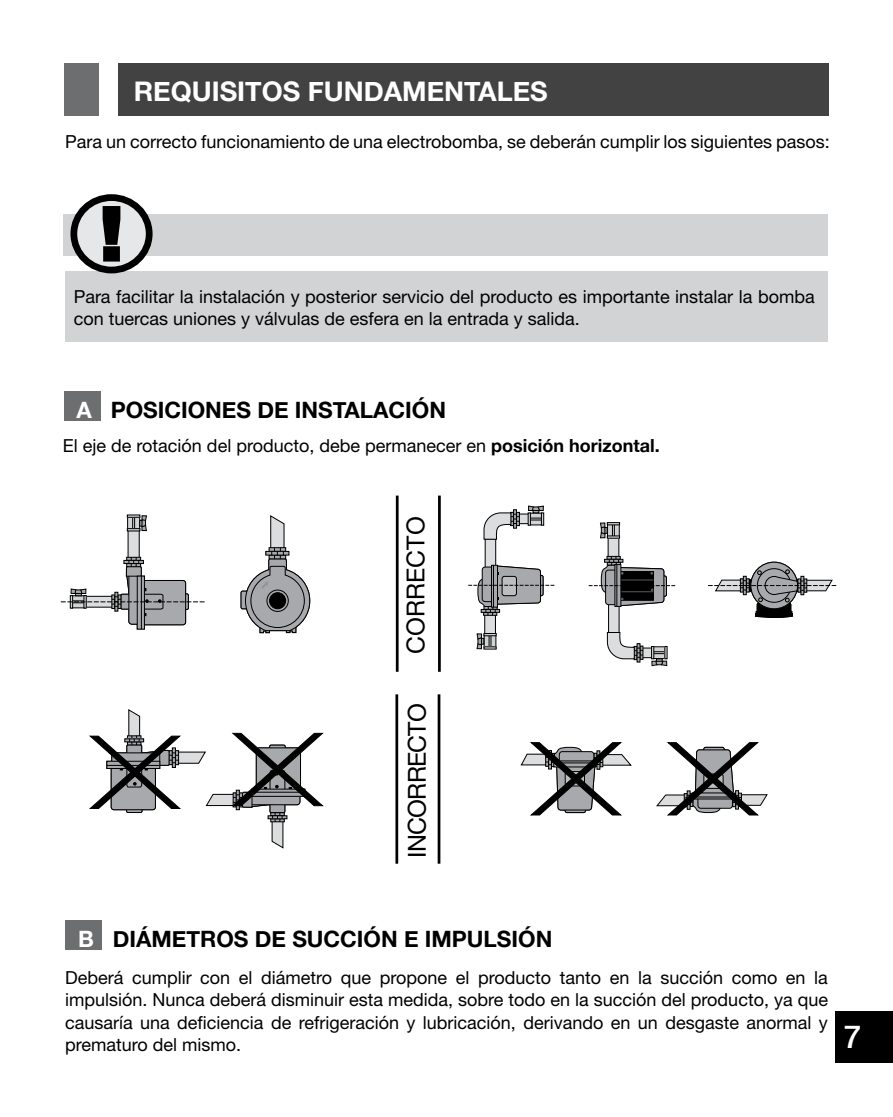
<style>
.page{position:relative;width:893px;height:1117px;background:#fff}
.page>*{position:absolute;margin:0;border:0;box-sizing:border-box;transform-origin:0 0}
.t1{font:500 31.5px "Helvetica Neue";color:#fff}
.t2{font:700 27px "Helvetica Neue";color:#fff}
.t3{font:24.75px "Helvetica Neue";letter-spacing:-.03em;color:#000}
.t4{font:24.75px "Helvetica Neue";color:#000}
.t5{font:700 22.5px "Helvetica Neue";color:#000}
.t6{font:18px/22.5px "Helvetica Neue";color:#000}
.s1{color:#fff}
.s2{font-weight:700}
</style>
<div class="page">
<div style="left:835px;top:1011px;width:58px;height:51px;background:#000"></div>
<div style="left:63px;top:215px;width:764px;height:41px;background:#d1d3d4"></div>
<div style="left:65px;top:271px;width:763px;height:70px;background:#d1d3d4"></div>
<svg style="left:74px;top:197px;width:75px;height:73px;background:#c4c4c5"></svg>
<div style="left:70px;top:194px;width:83px;height:79px;border:7px solid #000;border-radius:50%"></div>
<svg style="left:101px;top:205px;width:21px;height:58px"></svg>
<div style="left:118px;top:63px;width:710px;height:52px;background:#424243"></div>
<div style="left:64px;top:63px;width:34px;height:52px;background:#6c6e70"></div>
<div style="left:64px;top:391px;width:37px;height:30px;background:#6c6e70"></div>
<svg style="left:89px;top:709px;width:234px;height:139px"></svg>
<hr style="left:438px;top:495px;width:3px;height:176px;background:#000">
<hr style="left:396px;top:495px;width:3px;height:176px;background:#000">
<hr style="left:438px;top:694px;width:2px;height:169px;background:#000">
<hr style="left:395px;top:694px;width:3px;height:169px;background:#000">
<div style="left:136px;top:580px;width:50px;height:44px;background:#a7a9ac;border-radius:3px"></div>
<div style="left:136px;top:580px;width:50px;height:44px;border:1px solid #000;border-radius:3px"></div>
<svg style="left:129px;top:573px;width:11px;height:51px"></svg>
<div style="left:129px;top:573px;width:12px;height:51px;border:1px solid #000;border-radius:3px"></div>
<svg style="left:139px;top:615px;width:4px;height:12px"></svg>
<div style="left:137px;top:576px;width:8px;height:53px;border:1px solid #000"></div>
<hr style="left:141px;top:576px;width:1px;height:53px;background:#000">
<div style="left:128px;top:530px;width:11px;height:28px;background:#dcddde"></div>
<svg style="left:127px;top:514px;width:20px;height:17px"></svg>
<svg style="left:61px;top:557px;width:144px;height:58px"></svg>
<div style="left:241px;top:591px;width:13px;height:17px;background:#a7a9ac;border-radius:2px"></div>
<div style="left:241px;top:591px;width:13px;height:17px;border:1px solid #000;border-radius:2px"></div>
<svg style="left:245px;top:515px;width:65px;height:117px"></svg>
<svg style="left:751px;top:562px;width:46px;height:46px"></svg>
<div style="left:757px;top:568px;width:34px;height:34px;border:1px solid #000;border-radius:50%"></div>
<svg style="left:708px;top:569px;width:128px;height:49px"></svg>
<div style="left:608px;top:537px;width:11px;height:20px;background:#dcddde"></div>
<svg style="left:600px;top:522px;width:20px;height:16px"></svg>
<svg style="left:589px;top:556px;width:86px;height:109px"></svg>
<div style="left:485px;top:614px;width:10px;height:19px;background:#dcddde"></div>
<div style="left:485px;top:613px;width:11px;height:21px;border:1px solid #000"></div>
<svg style="left:477px;top:633px;width:19px;height:16px"></svg>
<svg style="left:468px;top:505px;width:86px;height:110px"></svg>
<svg style="left:657px;top:742px;width:110px;height:73px"></svg>
<svg style="left:521px;top:742px;width:110px;height:73px"></svg>
<div style="left:65px;top:919px;width:37px;height:30px;background:#6c6e70"></div>
<h2 class="t2" style="left:134px;top:70px;width:416px">REQUISITOS FUNDAMENTALES</h2>
<p class="t6" style="left:65px;top:130px;width:766px">Para un correcto funcionamiento de una electrobomba, se deberán cumplir los siguientes pasos:</p>
<p class="t6" style="left:74px;top:285px;width:743px">Para facilitar la instalación y posterior servicio del producto es importante instalar la bomba con tuercas uniones y válvulas de esfera en la entrada y salida.</p>
<p class="t5" style="left:76px;top:392px;width:371px"><span class="s1">A</span> POSICIONES DE INSTALACIÓN</p>
<p class="t6" style="left:63px;top:434px;width:598px">El eje de rotación del producto, debe permanecer en <span class="s2">posición horizontal.</span></p>
<h3 class="t4" style="left:401px;top:653px;width:138px;rotate:-90deg">CORRECTO</h3>
<h3 class="t3" style="left:402px;top:857px;width:156px;rotate:-90deg">INCORRECTO</h3>
<p class="t5" style="left:78px;top:920px;width:476px"><span class="s1">B</span> DIÁMETROS DE SUCCIÓN E IMPULSIÓN</p>
<p class="t6" style="left:65px;top:965px;width:764px;text-align:justify">Deberá cumplir con el diámetro que propone el producto tanto en la succión como en la impulsión. Nunca deberá disminuir esta medida, sobre todo en la succión del producto, ya que causaría una deficiencia de refrigeración y lubricación, derivando en un desgaste anormal y prematuro del mismo.</p>
<h1 class="t1" style="left:844px;top:1011px;width:19px">7</h1>
</div>
